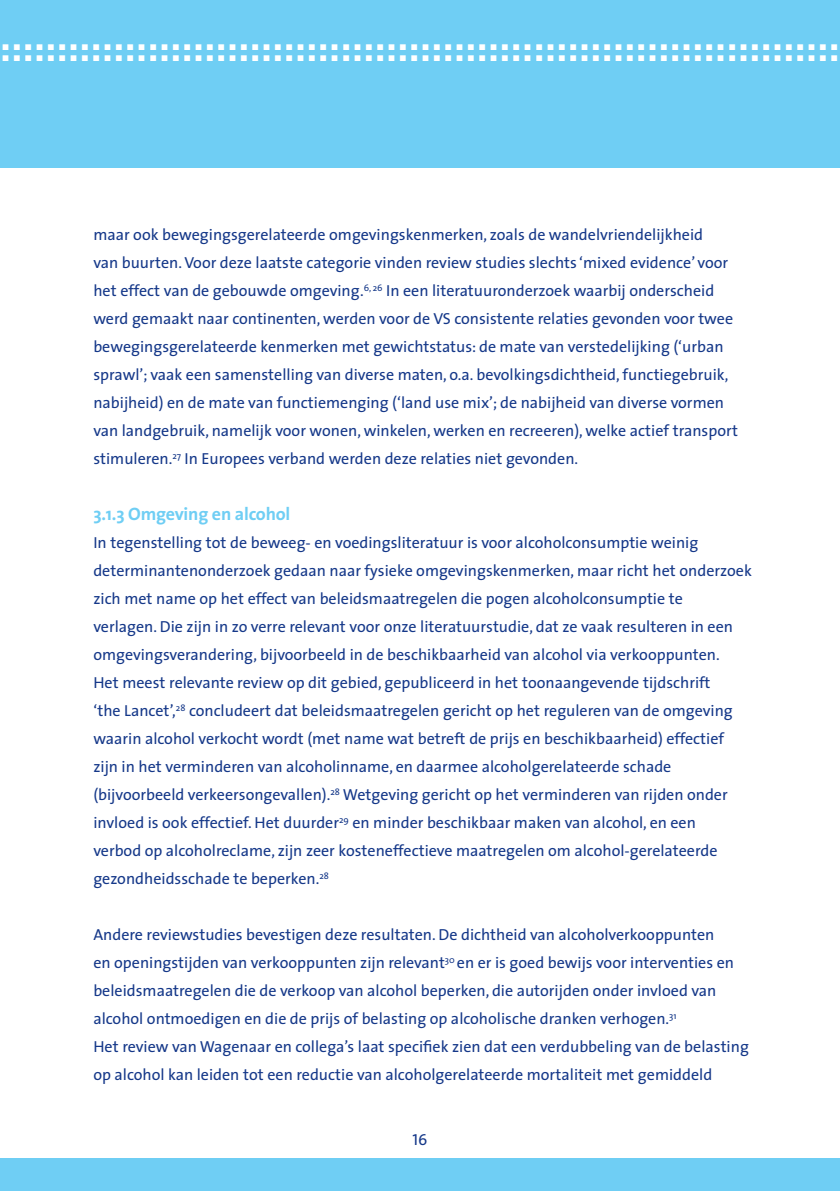
<style>
.page{position:relative;width:840px;height:1191px;background:#fff}
.page>*{position:absolute;margin:0;border:0;box-sizing:border-box;transform-origin:0 0}
.t1{font:700 18px "The Sans";letter-spacing:-.01em;color:#6fcef4}
.t2{font:16px/28px "The Sans";color:#153889}
.t3{font:16px "The Sans Caps";color:#153889}
.t4{font:5.6px/11.4px "Erasmus Block";color:#fff}
</style>
<div class="page">
<div style="left:0;top:1158px;width:839px;height:33px;background:#6fcef4"></div>
<div style="left:0;top:0;width:839px;height:167px;background:#6fcef4"></div>
<p class="t4" style="left:3px;top:42px;width:835px">A A A A A A A A A A A A A A A A A A A A A A A A A A A A A A A A A A A A A A A A A A A A A A A A A A A A A A A A A A A A A A A A A A A A A A A A A A<br>A A A A A A A A A A A A A A A A A A A A A A A A A A A A A A A A A A A A A A A A A A A A A A A A A A A A A A A A A A A A A A A A A A A A A A A A A A</p>
<p class="t2" style="left:93px;top:221px;width:645px">maar ook bewegingsgerelateerde omgevingskenmerken, zoals de wandelvriendelijkheid<br>van buurten.Voor deze laatste categorie vinden review studies slechts ‘mixed evidence’ voor het effect van de gebouwde omgeving.<sup>6,</sup> <sup>26</sup> In een literatuuronderzoek waarbij onderscheid werd gemaakt naar continenten, werden voor de VS consistente relaties gevonden voor twee bewegingsgerelateerde kenmerken met gewichtstatus: de mate van verstedelijking (‘urban sprawl’; vaak een samenstelling van diverse maten, o.a. bevolkingsdichtheid, functiegebruik, nabijheid) en de mate van functiemenging (‘land use mix’; de nabijheid van diverse vormen van landgebruik, namelijk voor wonen, winkelen, werken en recreeren), welke actief transport stimuleren.<sup>27</sup> In Europees verband werden deze relaties niet gevonden.</p>
<p class="t1" style="left:93px;top:502px;width:198px">3.1.3 Omgeving en alcohol</p>
<p class="t2" style="left:93px;top:529px;width:659px">In tegenstelling tot de beweeg- en voedingsliteratuur is voor alcoholconsumptie weinig determinantenonderzoek gedaan naar fysieke omgevingskenmerken, maar richt het onderzoek zich met name op het effect van beleidsmaatregelen die pogen alcoholconsumptie te<br>verlagen. Die zijn in zo verre relevant voor onze literatuurstudie, dat ze vaak resulteren in een omgevingsverandering, bijvoorbeeld in de beschikbaarheid van alcohol via verkooppunten.<br>Het meest relevante review op dit gebied, gepubliceerd in het toonaangevende tijdschrift<br>‘the Lancet’,<sup>28</sup> concludeert dat beleidsmaatregelen gericht op het reguleren van de omgeving waarin alcohol verkocht wordt (met name wat betreft de prijs en beschikbaarheid) effectief zijn in het verminderen van alcoholinname, en daarmee alcoholgerelateerde schade (bijvoorbeeld verkeersongevallen).<sup>28</sup> Wetgeving gericht op het verminderen van rijden onder invloed is ook effectief. Het duurder<sup>29</sup> en minder beschikbaar maken van alcohol, en een<br>verbod op alcoholreclame, zijn zeer kosteneffectieve maatregelen om alcohol-gerelateerde gezondheidsschade te beperken.<sup>28</sup></p>
<p class="t2" style="left:93px;top:921px;width:641px">Andere reviewstudies bevestigen deze resultaten. De dichtheid van alcoholverkooppunten en openingstijden van verkooppunten zijn relevant<sup>30</sup> en er is goed bewijs voor interventies en beleidsmaatregelen die de verkoop van alcohol beperken, die autorijden onder invloed van alcohol ontmoedigen en die de prijs of belasting op alcoholische dranken verhogen.<sup>31</sup></p>
<p class="t2" style="left:93px;top:1033px;width:656px">Het review van Wagenaar en collega’s laat specifiek zien dat een verdubbeling van de belasting op alcohol kan leiden tot een reductie van alcoholgerelateerde mortaliteit met gemiddeld</p>
<p class="t3" style="left:412px;top:1129px;width:16px">16</p>
</div>
